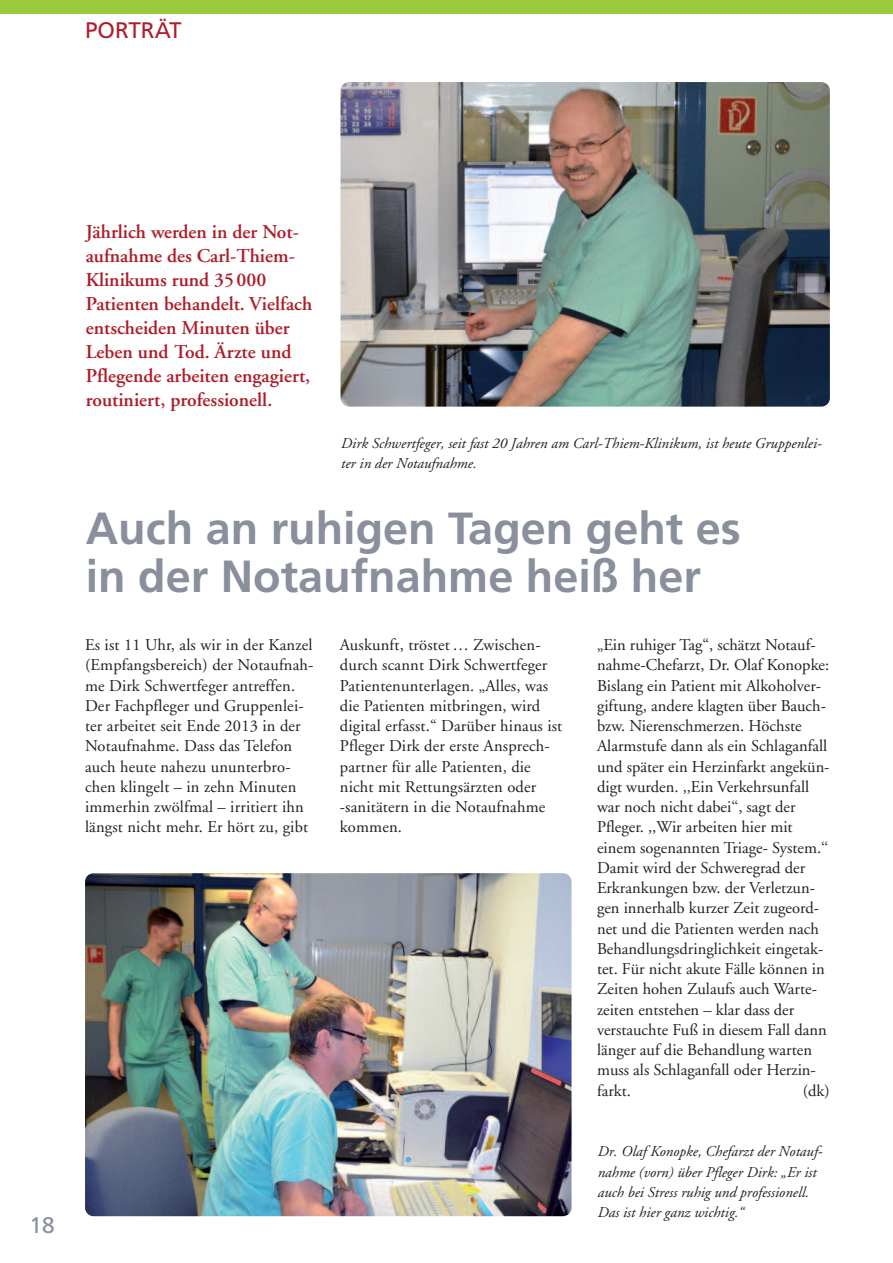
<style>
.page{position:relative;width:893px;height:1263px;background:#fff}
.page>*{position:absolute;margin:0;border:0;box-sizing:border-box;transform-origin:0 0}
.t1{font:700 45px/48px "Frutiger LT Pro";color:#8a8f9d}
.t2{font:22.5px "Frutiger LT Pro";color:#ae1d2a}
.t3{font:22.5px "Frutiger LT Pro";color:#8a8f9d}
.t4{font:600 19.5px/24px "Adobe Garamond";color:#ae1d2a}
.t5{font:16.5px/20.2px "Adobe Garamond";color:#231f20}
.t6{font:italic 15px/20.2px "Adobe Garamond";color:#231f20}
</style>
<div class="page">
<div style="left:0;top:0;width:893px;height:14px;background:#99ca3b"></div>
<img style="left:340px;top:82px;width:490px;height:325px;border-radius:9px">
<img style="left:85px;top:873px;width:487px;height:343px;border-radius:9px">
<h2 class="t2" style="left:85px;top:22px;width:98px">PORTRÄT</h2>
<h2 class="t3" style="left:30px;top:1217px;width:27px">18</h2>
<p class="t4" style="left:86px;top:221px;width:228px">Jährlich werden in der Not&shy;aufnahme des Carl-Thiem-<br>Klinikums rund 35000<br>Patienten behandelt. Vielfach entscheiden Minuten über<br>Leben und Tod. Ärzte und<br>Pflegende arbeiten engagiert, routiniert, professionell.</p>
<p class="t6" style="left:340px;top:434px;width:483px">Dirk Schwertfeger, seit fast 20 Jahren am Carl-Thiem-Klinikum, ist heute Gruppenlei&shy;ter in der Notaufnahme.</p>
<h1 class="t1" style="left:86px;top:509px;width:657px">Auch an ruhigen Tagen geht es in der Notaufnahme heiß her</h1>
<p class="t5" style="left:85px;top:636px;width:230px">Es ist 11 Uhr, als wir in der Kanzel (Empfangsbereich) der Notaufnah&shy;me Dirk Schwertfeger antreffen.<br>Der Fachpfleger und Gruppenlei&shy;ter arbeitet seit Ende 2013 in der<br>Notaufnahme. Dass das Telefon auch heute nahezu ununterbro&shy;chen klingelt – in zehn Minuten immerhin zwölfmal – irritiert ihn längst nicht mehr. Er hört zu, gibt</p>
<p class="t5" style="left:340px;top:636px;width:224px">Auskunft, tröstet… Zwischen&shy;durch scannt Dirk Schwertfeger<br>Patientenunterlagen. „Alles, was die Patienten mitbringen, wird digital erfasst.“ Darüber hinaus ist<br>Pfleger Dirk der erste Ansprech&shy;partner für alle Patienten, die nicht mit Rettungsärzten oder -sanitätern in die Notaufnahme kommen.</p>
<p class="t5" style="left:597px;top:636px;width:234px">„Ein ruhiger Tag“, schätzt Notauf&shy;nahme-Chefarzt, Dr. Olaf Konopke:<br>Bislang ein Patient mit Alkoholver&shy;giftung, andere klagten über Bauch&shy;bzw. Nierenschmerzen. Höchste Alarmstufe dann als ein Schlaganfall und später ein Herzinfarkt angekün&shy;digt wurden. ,,Ein Verkehrsunfall war noch nicht dabei‘‘, sagt der Pfleger. ,,Wir arbeiten hier mit einem sogenannten Triage- System.‘‘ Damit wird der Schweregrad der Erkrankungen bzw. der Verletzun&shy;gen innerhalb kurzer Zeit zugeord&shy;net und die Patienten werden nach Behandlungsdringlichkeit eingetak&shy;tet. Für nicht akute Fälle können in Zeiten hohen Zulaufs auch Warte&shy;zeiten entstehen – klar dass der verstauchte Fuß in diesem Fall dann länger auf die Behandlung warten muss als Schlaganfall oder Herzin&shy;farkt.</p>
<p class="t5" style="left:803px;top:1082px;width:28px">(dk)</p>
<p class="t6" style="left:597px;top:1143px;width:227px">Dr. Olaf Konopke, Chefarzt der Notauf&shy;nahme (vorn) über Pfleger Dirk: „Er ist auch bei Stress ruhig und professionell.<br>Das ist hier ganz wichtig.“</p>
</div>
